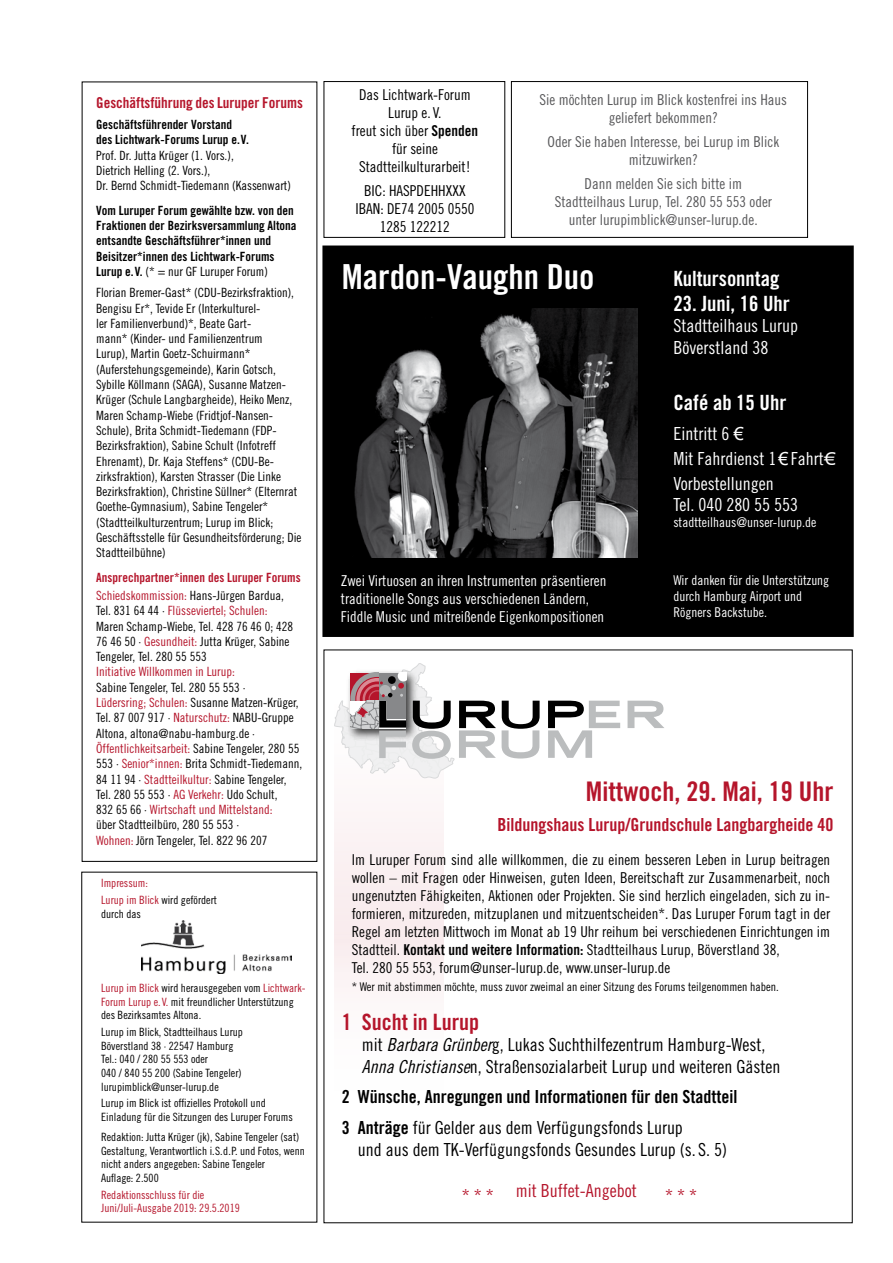
<style>
.page{position:relative;width:893px;height:1263px;background:#fff}
.page>*{position:absolute;margin:0;border:0;box-sizing:border-box;transform-origin:0 0}
.t1{font:34.5px "Trade Gothic Bold Cond Twenty";color:#fff}
.t2{font:27px "Trade Gothic Bold Cond Twenty";color:#b5152b}
.t3{font:22.5px "Trade Gothic Bold Cond Twenty";color:#b5152b}
.t4{font:21px "Trade Gothic Bold Cond Twenty";color:#fff}
.t5{font:18px/21.6px "Trade Gothic Cond Eighteen";color:#000}
.t6{font:18px/24.6px "Trade Gothic Cond Eighteen";color:#fff}
.t7{font:18px "Trade Gothic Bold Cond Twenty";color:#000}
.t8{font:18px "Trade Gothic Bold Cond Twenty";color:#b5152b}
.t9{font:18px "Trade Gothic Cond Eighteen";color:#b5152b}
.t10{font:15px/18px "Trade Gothic Cond Eighteen";color:#000;text-align:center}
.t11{font:15px/18px "Trade Gothic Cond Eighteen";color:#58585a;text-align:center}
.t12{font:15px/18px "Trade Gothic Cond Eighteen";color:#fff}
.t13{font:15px "Trade Gothic Bold Cond Twenty";color:#b5152b}
.t14{font:13.5px/16.2px "Trade Gothic Cond Eighteen";color:#fff}
.t15{font:12.75px/15.3px "Trade Gothic Cond Eighteen";color:#000}
.t16{font:12.75px/15.3px "Trade Gothic Bold Cond Twenty";color:#000}
.t17{font:12.75px "Trade Gothic Bold Cond Twenty";color:#b5152b}
.t18{font:12.75px "Trade Gothic Cond Eighteen";color:#b5152b}
.t19{font:12px "Trade Gothic Cond Eighteen";color:#000}
.t20{font:11.4px/13.6px "Trade Gothic Cond Eighteen";color:#000}
.t21{font:11.4px/16.6px "Trade Gothic Cond Eighteen";color:#b5152b}
.s1{font-family:"Trade Gothic Bold Cond Twenty"}
.s2{color:#b5152b}
.s3{color:#000}
.s4{font-family:"Arial"}
.s5{font-family:"Trade Gothic Cond Eighteen Obl"}
</style>
<div class="page">
<div style="left:324px;top:247px;width:528px;height:388px;background:#000"></div>
<div style="left:322px;top:245px;width:532px;height:392px;border:3px solid #000"></div>
<div style="left:662px;top:249px;width:189px;height:386px;background:#000"></div>
<img style="left:142px;top:920px;width:149px;height:54px">
<div style="left:511px;top:81px;width:297px;height:157px;border:1px solid #000"></div>
<div style="left:324px;top:81px;width:181px;height:157px;border:1px solid #000"></div>
<div style="left:335px;top:695px;width:108px;height:467px;background:#fcf6f7"></div>
<svg style="left:628px;top:701px;width:36px;height:27px"></svg>
<svg style="left:502px;top:701px;width:38px;height:57px"></svg>
<svg style="left:548px;top:701px;width:72px;height:57px"></svg>
<svg style="left:334px;top:663px;width:162px;height:115px"></svg>
<img style="left:354px;top:308px;width:283px;height:250px">
<p class="t13" style="left:96px;top:93px;width:208px">Geschäftsführung des Luruper Forums</p>
<p class="t16" style="left:96px;top:117px;width:154px">Geschäftsführender Vorstand des Lichtwark-Forums Lurup e. V.</p>
<p class="t15" style="left:96px;top:147px;width:196px">Prof. Dr. Jutta Krüger (1. Vors.),<br>Dietrich Helling (2. Vors.),<br>Dr. Bernd Schmidt-Tiedemann (Kassenwart)</p>
<p class="t16" style="left:96px;top:202px;width:202px">Vom Luruper Forum gewählte bzw. von den Fraktionen der Bezirksversammlung Altona entsandte Geschäftsführer*innen und Beisitzer*innen des Lichtwark-Forums</p>
<p class="t15" style="left:96px;top:261px;width:199px;line-height:21.3px"><span class="s1">Lurup e. V.</span> (* = nur GF Luruper Forum)<br>Florian Bremer-Gast* (CDU-Bezirksfraktion),</p>
<p class="t15" style="left:96px;top:300px;width:207px">Bengisu Er*, Tevide Er (Interkulturel-<br>ler Familienverbund)*, Beate Gart-<br>mann* (Kinder- und Familienzentrum<br>Lurup), Martin Goetz-Schuirmann* (Auferstehungsgemeinde), Karin Gotsch, Sybille Köllmann (SAGA), Susanne Matzen-Krüger (Schule Langbargheide), Heiko Menz, Maren Schamp-Wiebe (Fridtjof-Nansen-Schule), Brita Schmidt-Tiedemann (FDP-Bezirksfraktion), Sabine Schult (Infotreff Ehrenamt), Dr. Kaja Steffens* (CDU-Be&shy;zirksfraktion), Karsten Strasser (Die Linke Bezirksfraktion), Christine Süllner* (Elternrat Goethe-Gymnasium), Sabine Tengeler* (Stadtteilkulturzentrum; Lurup im Blick; Geschäftsstelle für Gesundheitsförderung; Die Stadtteilbühne)</p>
<p class="t17" style="left:96px;top:569px;width:206px">Ansprechpartner*innen des Luruper Forums</p>
<p class="t15" style="left:96px;top:588px;width:198px"><span class="s2">Schiedskommission:</span> Hans-Jürgen Bardua, Tel. 831 64 44 · <span class="s2">Flüsseviertel; Schulen:<br></span>Maren Schamp-Wiebe, Tel. 428 76 46 0; 428<br>76 46 50 · <span class="s2">Gesundheit:</span> Jutta Krüger, Sabine Tengeler, Tel. 280 55 553</p>
<p class="t18" style="left:96px;top:664px;width:140px">Initiative Willkommen in Lurup:</p>
<p class="t15" style="left:96px;top:679px;width:208px">Sabine Tengeler, Tel. 280 55 553 ·<br><span class="s2">Lüdersring; Schulen:</span> Susanne Matzen-Krüger, Tel. 87 007 917 · <span class="s2">Naturschutz:</span> NABU-Gruppe Altona, altona@nabu-hamburg.de · <span class="s2">Öffentlichkeitsarbeit:</span> Sabine Tengeler, 280 55<br>553 · <span class="s2">Senior*innen:</span> Brita Schmidt-Tiedemann, 84 11 94 · <span class="s2">Stadtteilkultur:</span> Sabine Tengeler, Tel. 280 55 553 · <span class="s2">AG Verkehr:</span> Udo Schult,<br>832 65 66 · <span class="s2">Wirtschaft und Mittelstand:<br></span>über Stadtteilbüro, 280 55 553 ·<br><span class="s2">Wohnen:</span> Jörn Tengeler, Tel. 822 96 207</p>
<p class="t21" style="left:101px;top:875px;width:117px">Impressum:<br>Lurup im Blick <span class="s3">wird gefördert</span></p>
<p class="t20" style="left:101px;top:906px;width:41px">durch das</p>
<p class="t20" style="left:101px;top:981px;width:206px"><span class="s2">Lurup im Blick</span> wird herausgegeben vom <span class="s2">Lichtwark-<br>Forum Lurup e. V.</span> mit freundlicher Unterstützung des Bezirksamtes Altona.</p>
<p class="t20" style="left:101px;top:1025px;width:143px">Lurup im Blick, Stadtteilhaus Lurup<br>Böverstland 38 · 22547 Hamburg<br>Tel.: 040 / 280 55 553 oder<br>040 / 840 55 200 (Sabine Tengeler) lurupimblick@unser-lurup.de</p>
<p class="t20" style="left:101px;top:1096px;width:193px">Lurup im Blick ist offizielles Protokoll und<br>Einladung für die Sitzungen des Luruper Forums</p>
<p class="t20" style="left:101px;top:1130px;width:205px">Redaktion: Jutta Krüger (jk), Sabine Tengeler (sat)<br>Gestaltung, Verantwortlich i.S.d.P. und Fotos, wenn nicht anders angegeben: Sabine Tengeler<br>Auflage: 2.500</p>
<p class="t21" style="left:101px;top:1187px;width:140px;line-height:13.6px">Redaktionsschluss für die<br>Juni/Juli-Ausgabe 2019: 29.5.2019</p>
<p class="t10" style="left:352px;top:85px;width:128px">Das Lichtwark-Forum<br>Lurup e. V.<br>freut sich über <span class="s1">Spenden </span>für seine<br>Stadtteilkulturarbeit!</p>
<p class="t10" style="left:355px;top:181px;width:121px">BIC: HASPDEHHXXX<br>IBAN: DE74 2005 0550<br>1285 122212</p>
<p class="t11" style="left:540px;top:90px;width:249px">Sie möchten Lurup im Blick kostenfrei ins Haus geliefert bekommen?</p>
<p class="t11" style="left:548px;top:132px;width:233px">Oder Sie haben Interesse, bei Lurup im Blick mitzuwirken?</p>
<p class="t11" style="left:555px;top:174px;width:219px">Dann melden Sie sich bitte im<br>Stadtteilhaus Lurup, Tel. 280 55 553 oder unter lurupimblick@unser-lurup.de.</p>
<h1 class="t1" style="left:342px;top:256px;width:254px">Mardon-Vaughn Duo</h1>
<p class="t12" style="left:341px;top:571px;width:267px">Zwei Virtuosen an ihren Instrumenten präsentieren traditionelle Songs aus verschiedenen Ländern,<br>Fiddle Music und mitreißende Eigenkompositionen</p>
<h3 class="t4" style="left:673px;top:265px;width:108px">Kultursonntag</h3>
<h3 class="t4" style="left:673px;top:290px;width:118px">23. Juni, 16 Uhr</h3>
<h3 class="t6" style="left:673px;top:315px;width:126px;line-height:21.6px">Stadtteilhaus Lurup<br>Böverstland 38</h3>
<h3 class="t4" style="left:673px;top:389px;width:115px">Café ab 15 Uhr</h3>
<h3 class="t6" style="left:673px;top:421px;width:156px">Eintritt 6 <span class="s4">€<br></span>Mit Fahrdienst 1<span class="s4">€</span> Fahrt€<br>Vorbestellungen</h3>
<h3 class="t6" style="left:673px;top:492px;width:126px">Tel. 040 280 55 553</h3>
<p class="t14" style="left:673px;top:514px;width:144px">stadtteilhaus@unser-lurup.de</p>
<p class="t14" style="left:673px;top:572px;width:157px">Wir danken für die Unterstützung durch Hamburg Airport und<br>Rögners Backstube.</p>
<h2 class="t2" style="left:586px;top:774px;width:249px">Mittwoch, 29. Mai, 19 Uhr</h2>
<h3 class="t8" style="left:498px;top:814px;width:337px">Bildungshaus Lurup/Grundschule Langbargheide 40</h3>
<p class="t10" style="left:352px;top:851px;width:480px;text-align:left">Im Luruper Forum sind alle willkommen, die zu einem besseren Leben in Lurup beitragen wollen – mit Fragen oder Hinweisen, guten Ideen, Bereitschaft zur Zusammenarbeit, noch ungenutzten Fähigkeiten, Aktionen oder Projekten. Sie sind herzlich eingeladen, sich zu in&shy;formieren, mitzureden, mitzuplanen und mitzuentscheiden*. Das Luruper Forum tagt in der Regel am letzten Mittwoch im Monat ab 19 Uhr reihum bei verschiedenen Einrichtungen im Stadtteil. <span class="s1">Kontakt und weitere Information:</span> Stadtteilhaus Lurup, Böverstland 38,<br>Tel. 280 55 553, forum@unser-lurup.de, www.unser-lurup.de</p>
<p class="t19" style="left:352px;top:979px;width:429px">* Wer mit abstimmen möchte, muss zuvor zweimal an einer Sitzung des Forums teilgenommen haben.</p>
<h3 class="t3" style="left:342px;top:1008px;width:139px">1 Sucht in Lurup</h3>
<h3 class="t5" style="left:362px;top:1034px;width:420px">mit <span class="s5">Barbara Grünber</span>g, Lukas Suchthilfezentrum Hamburg-West,<br><span class="s5">Anna Christianse</span>n, Straßensozialarbeit Lurup und weiteren Gästen</h3>
<h3 class="t7" style="left:342px;top:1086px;width:397px">2 Wünsche, Anregungen und Informationen für den Stadtteil</h3>
<h3 class="t5" style="left:358px;top:1116px;width:371px;text-indent:-16px"><span class="s1">3 Anträge</span> für Gelder aus dem Verfügungsfonds Lurup<br>und aus dem TK-Verfügungsfonds Gesundes Lurup (s. S. 5)</h3>
<h3 class="t9" style="left:516px;top:1180px;width:122px">mit Buffet-Angebot</h3>
<h3 class="t9" style="left:462px;top:1184px;width:33px">* * *</h3>
<h3 class="t9" style="left:665px;top:1184px;width:33px">* * *</h3>
</div>
